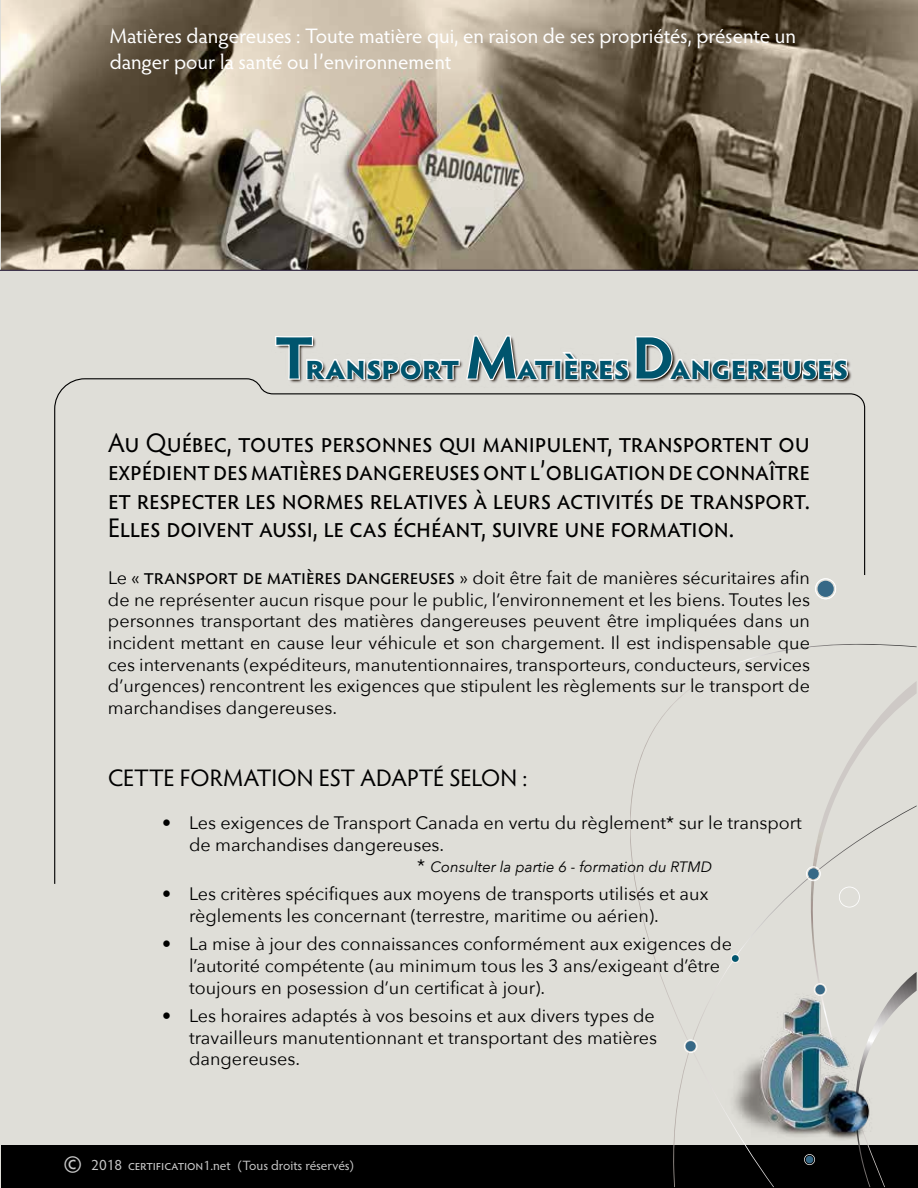
<style>
.page{position:relative;width:918px;height:1188px;background:#dfded8}
.page>*{position:absolute;margin:0;border:0;box-sizing:border-box;transform-origin:0 0}
.t1{font:700 33.75px "Hypatia Sans Pro";letter-spacing:-.01em;color:#00556e}
.t2{font:27px/28.5px "Hypatia Sans Pro";letter-spacing:-.005em;color:#000;text-align:justify;scale:.96 1}
.t3{font:24px "Hypatia Sans Pro";letter-spacing:-.005em;color:#000}
.t4{font:21px/25.2px "Hypatia Sans Pro";color:#fff}
.t5{font:18px/21.6px "Avenir Next";color:#000}
.t6{font:italic 15px "Avenir Next";color:#000}
.t7{font:13.5px "Hypatia Sans Pro";color:#c8c8c8}
.s1{font-size:60px}
.s2{font-family:"Hypatia Sans Pro";font-size:21px}
.s3{font-style:normal;font-size:18px}
.s4{font-size:27px}
.s5{font-size:15px}
</style>
<div class="page">
<div style="left:1px;top:1145px;width:917px;height:43px;background:#000"></div>
<svg style="left:635px;top:644px;width:282px;height:543px"></svg>
<img style="left:810px;top:681px;width:107px;height:291px">
<svg style="left:804px;top:972px;width:113px;height:215px"></svg>
<svg style="left:684px;top:1039px;width:13px;height:14px"></svg>
<svg style="left:839px;top:887px;width:21px;height:21px"></svg>
<svg style="left:731px;top:954px;width:9px;height:9px"></svg>
<img style="left:717px;top:985px;width:161px;height:160px">
<svg style="left:54px;top:378px;width:812px;height:507px"></svg>
<img style="left:256px;top:362px;width:604px;height:40px">
<svg style="left:274px;top:335px;width:575px;height:47px"></svg>
<img style="left:2px;top:0;width:916px;height:270px">
<hr style="left:0;top:270px;width:918px;height:1px;background:#130626">
<p class="t4" style="left:110px;top:23px;width:688px">Matières dangereuses : Toute matière qui, en raison de ses propriétés, présente un danger pour la santé ou l’environnement</p>
<h1 class="t1" style="left:275px;top:343px;width:575px"><span class="s1">T</span>ransport <span class="s1">M</span>atières<span class="s1">D</span>angereuses</h1>
<p class="t2" style="left:108px;top:427px;width:733px">Au Québec, toutes personnes qui manipulent, transportent ou expédient des matières dangereuses ont l’obligation de connaître et respecter les normes relatives à leurs activités de transport.<br>Elles doivent aussi, le cas échéant, suivre une formation.</p>
<p class="t5" style="left:108px;top:566px;width:704px;text-align:justify">Le « <span class="s2">transport de matières dangereuses</span> » doit être fait de manières sécuritaires afin de ne représenter aucun risque pour le public, l’environnement et les biens. Toutes les personnes transportant des matières dangereuses peuvent être impliquées dans un incident mettant en cause leur véhicule et son chargement. Il est indispensable que ces intervenants (expéditeurs, manutentionnaires, transporteurs, conducteurs, services d’urgences) rencontrent les exigences que stipulent les règlements sur le transport de marchandises dangereuses.</p>
<h3 class="t3" style="left:108px;top:761px;width:421px">CETTE FORMATION EST ADAPTÉ SELON :</h3>
<p class="t5" style="left:189px;top:811px;width:614px;text-indent:-27px">• Les exigences de Transport Canada en vertu du règlement* sur le transport de marchandises dangereuses.</p>
<p class="t6" style="left:417px;top:854px;width:297px"><span class="s3">*</span> Consulter la partie 6 - formation du RTMD</p>
<p class="t5" style="left:189px;top:883px;width:521px;text-indent:-27px">• Les critères spécifiques aux moyens de transports utilisés et aux règlements les concernant (terrestre, maritime ou aérien).</p>
<p class="t5" style="left:189px;top:933px;width:544px;text-indent:-27px">• La mise à jour des connaissances conformément aux exigences de l’autorité compétente (au minimum tous les 3 ans/exigeant d’être toujours en posession d’un certificat à jour).</p>
<p class="t5" style="left:189px;top:1004px;width:470px;text-indent:-27px">• Les horaires adaptés à vos besoins et aux divers types de travailleurs manutentionnant et transportant des matières dangereuses.</p>
<p class="t7" style="left:64px;top:1156px;width:292px"><span class="s4">©</span> <span class="s5">2018</span> certification1.net (Tous droits réservés)</p>
</div>
